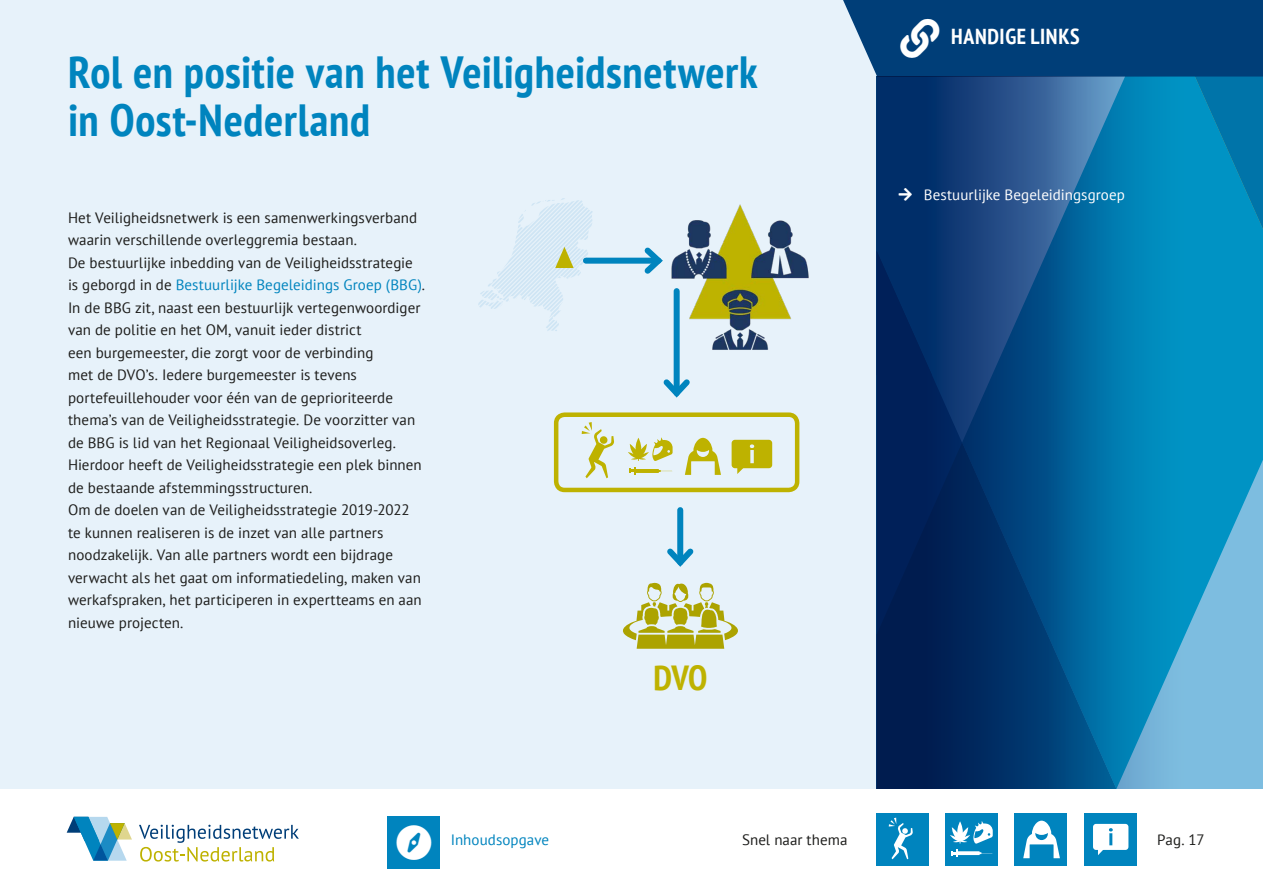
<style>
.page{position:relative;width:1263px;height:893px;background:#e7f2fa}
.page>*{position:absolute;margin:0;border:0;box-sizing:border-box;transform-origin:0 0}
.t1{font:700 condensed 45px/48px "PT Sans";letter-spacing:.015em;color:#0084be}
.t2{font:700 condensed 34.8px "PT Sans";color:#beb200}
.t3{font:700 condensed 21.75px "PT Sans";letter-spacing:.03em;color:#fff}
.t4{font:15px/22.5px "PT Sans";letter-spacing:.005em;color:#1d1d1b}
.t5{font:15px "PT Sans";letter-spacing:.005em;color:#fff}
.t6{font:15px "PT Sans";letter-spacing:.005em;color:#0084be}
.s1{color:#0084be}
</style>
<div class="page">
<svg style="left:877px;top:375px;width:386px;height:414px;background:#126194"></svg>
<svg style="left:478px;top:198px;width:115px;height:133px"></svg>
<div style="left:554px;top:412px;width:245px;height:80px;border:4px solid #beb200;border-radius:9px"></div>
<svg style="left:732px;top:440px;width:40px;height:34px"></svg>
<svg style="left:685px;top:438px;width:36px;height:37px"></svg>
<svg style="left:582px;top:422px;width:32px;height:56px"></svg>
<svg style="left:628px;top:437px;width:45px;height:24px"></svg>
<svg style="left:629px;top:467px;width:43px;height:8px"></svg>
<div style="left:586px;top:258px;width:72px;height:6px;background:#0084be"></div>
<svg style="left:639px;top:247px;width:17px;height:27px"></svg>
<svg style="left:623px;top:582px;width:115px;height:67px"></svg>
<div style="left:677px;top:510px;width:6px;height:52px;background:#0084be"></div>
<svg style="left:667px;top:543px;width:27px;height:24px"></svg>
<div style="left:674px;top:291px;width:6px;height:102px;background:#0084be"></div>
<svg style="left:663px;top:374px;width:27px;height:24px"></svg>
<img style="left:656px;top:204px;width:153px;height:158px">
<div style="left:0;top:789px;width:1263px;height:104px;background:#fff"></div>
<div style="left:1084px;top:813px;width:52px;height:52px;background:#0084be"></div>
<div style="left:1015px;top:813px;width:52px;height:52px;background:#0084be"></div>
<div style="left:945px;top:813px;width:52px;height:52px;background:#0084be"></div>
<div style="left:876px;top:813px;width:52px;height:52px;background:#0084be"></div>
<svg style="left:889px;top:818px;width:24px;height:41px"></svg>
<div style="left:387px;top:817px;width:53px;height:52px;background:#0084be"></div>
<svg style="left:950px;top:821px;width:43px;height:36px"></svg>
<svg style="left:1093px;top:824px;width:35px;height:31px"></svg>
<svg style="left:1023px;top:821px;width:37px;height:37px"></svg>
<svg style="left:67px;top:817px;width:65px;height:44px"></svg>
<svg style="left:139px;top:825px;width:160px;height:36px"></svg>
<svg style="left:843px;top:0;width:420px;height:375px;background:#19669a"></svg>
<h1 class="t1" style="left:68px;top:47px;width:691px">Rol en positie van het Veiligheidsnetwerk in Oost-Nederland</h1>
<p class="t4" style="left:68px;top:206px;width:359px">Het Veiligheidsnetwerk is een samenwerkingsverband waarin verschillende overleggremia bestaan.<br>De bestuurlijke inbedding van de Veiligheidsstrategie is geborgd in de <span class="s1">Bestuurlijke Begeleidings Groep (BBG)</span>.<br>In de BBG zit, naast een bestuurlijk vertegenwoordiger van de politie en het OM, vanuit ieder district<br>een burgemeester, die zorgt voor de verbinding<br>met de DVO’s. Iedere burgemeester is tevens portefeuillehouder voor één van de geprioriteerde thema’s van de Veiligheidsstrategie. De voorzitter van de BBG is lid van het Regionaal Veiligheidsoverleg.<br>Hierdoor heeft de Veiligheidsstrategie een plek binnen de bestaande afstemmingsstructuren.<br>Om de doelen van de Veiligheidsstrategie 2019-2022 te kunnen realiseren is de inzet van alle partners noodzakelijk. Van alle partners wordt een bijdrage verwacht als het gaat om informatiedeling, maken van werkafspraken, het participeren in expertteams en aan nieuwe projecten.</p>
<h2 class="t2" style="left:653px;top:655px;width:56px">DVO</h2>
<h3 class="t3" style="left:951px;top:22px;width:130px">HANDIGE LINKS</h3>
<p class="t5" style="left:924px;top:185px;width:203px">Bestuurlijke Begeleidingsgroep</p>
<p class="t6" style="left:451px;top:830px;width:100px">Inhoudsopgave</p>
<p class="t4" style="left:742px;top:828px;width:107px">Snel naar thema</p>
<p class="t4" style="left:1157px;top:828px;width:49px">Pag. 17</p>
</div>
